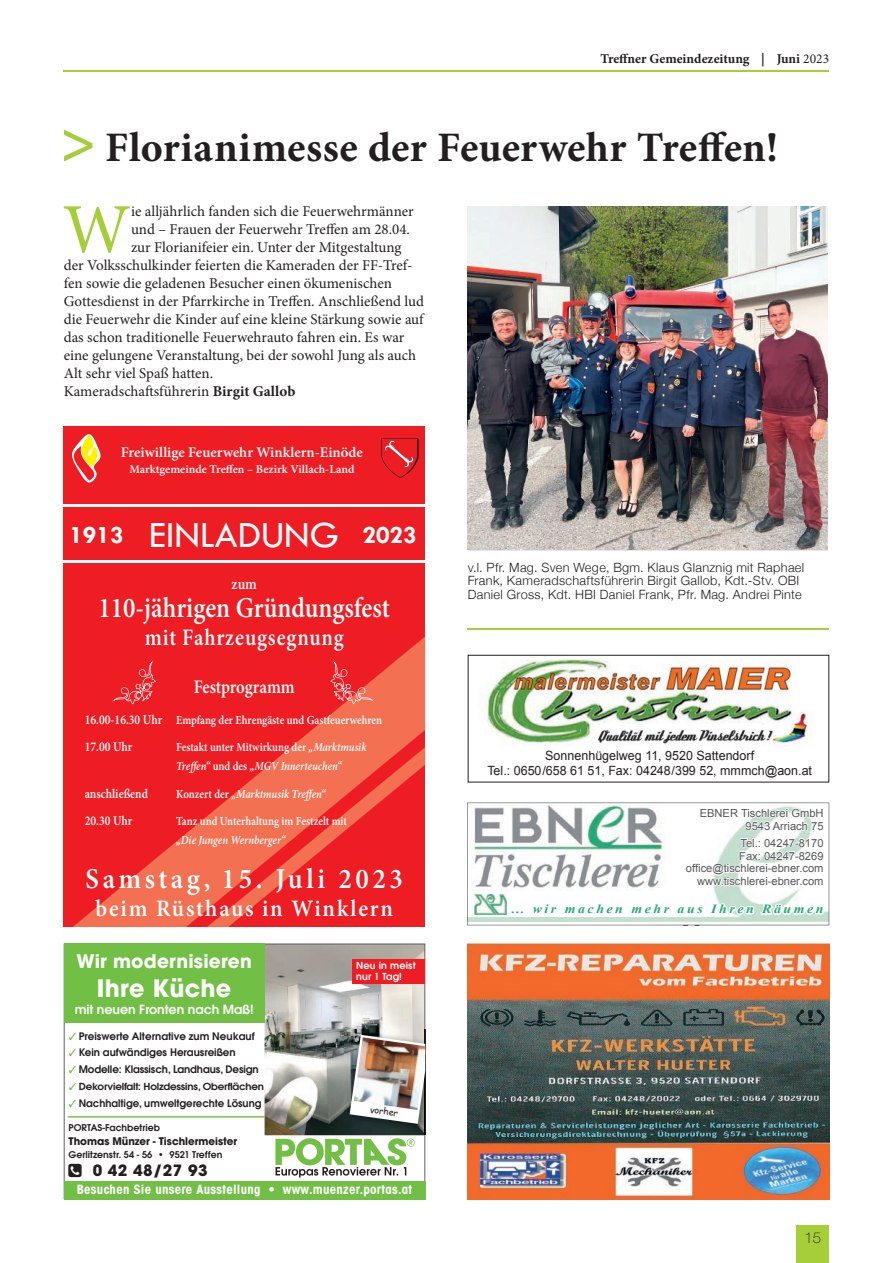
<style>
.page{position:relative;width:893px;height:1263px;background:#fff}
.page>*{position:absolute;margin:0;border:0;box-sizing:border-box;transform-origin:0 0}
.t1{font:70.35px "Minion Pro";color:#a6ce39}
.t2{font:700 42px "Minion Pro";letter-spacing:.005em;color:#231f20}
.t3{font:38.25px "Tw Cen";color:#fff}
.t4{font:600 28.65px "Minion Pro";color:#fff;scale:.87 1}
.t5{font:600 28.65px "Minion Pro";letter-spacing:.13em;color:#fff;scale:.95 1}
.t6{font:700 23.85px "Avant Garde";letter-spacing:.01em;color:#fff}
.t7{font:600 23.55px "Minion Pro";letter-spacing:.08em;color:#fff;scale:.95 1}
.t8{font:600 23.55px "Minion Pro";letter-spacing:.055em;color:#fff;scale:.87 1}
.t9{font:600 19.2px "Minion Pro";letter-spacing:-.005em;color:#fff;scale:.87 1}
.t10{font:700 18.6px "Avant Garde";letter-spacing:.01em;color:#fff}
.t11{font:600 15.9px "Minion Pro";color:#fff;scale:.87 1}
.t12{font:700 15.45px "Avant Garde";letter-spacing:.03em;color:#231f20}
.t13{font:15px "Minion Pro";color:#231f20}
.t14{font:100 15px "Helvetica Neue";color:#231f20}
.t15{font:600 14.7px "Minion Pro";color:#fff}
.t16{font:700 13.5px "Minion Pro";color:#231f20}
.t17{font:600 13.35px "Minion Pro";color:#fff;scale:.87 1}
.t18{font:700 condensed 12.9px "Avant Garde";letter-spacing:.02em;color:#fff}
.t19{font:300 12.75px/13.8px "Helvetica Neue";letter-spacing:.025em;color:#231f20}
.t20{font:12.75px/15px "Arial";color:#231f20;text-align:center}
.t21{font:italic 700 12.6px "Times New Roman";letter-spacing:.18em;color:#25a977;scale:1.11 1}
.t22{font:600 12.6px "Avant Garde";color:#fff}
.t23{font:italic 600 12.3px/19px "Minion Pro";color:#fff;scale:.87 1}
.t24{font:600 12.3px "Minion Pro";letter-spacing:-.005em;color:#fff;scale:.87 1}
.t25{font:600 11.85px "Minion Pro";color:#fff}
.t26{font:700 11.55px "Avant Garde Gothic Itc T";color:#231f20}
.t27{font:11.1px/12.9px "Arial";color:#57585a;text-align:right}
.t28{font:600 10.35px "Avant Garde";color:#231f20}
.t29{font:600 10.35px "Avant Garde Gothic Itc T";color:#231f20}
.t30{font:600 9.75px "Avant Garde";letter-spacing:-.02em;color:#231f20;scale:1.06 1}
.t31{font:600 9.6px/10.9px "Avant Garde";letter-spacing:.02em;color:#fff}
.t32{font:9.15px "Comic Sans MS";color:#231f20}
.s1{font-weight:400}
.s2{font-family:"Myriad Pro";font-weight:600;font-size:60px;color:#a6ce39}
.s3{font-weight:700}
.s4{font-weight:700;font-size:25.5px}
.s5{font-size:13.35px}
.s6{font-style:normal}
.s7{color:#71bf44}
</style>
<div class="page">
<div style="left:797px;top:1225px;width:32px;height:38px;background:#a6ce39"></div>
<hr style="left:64px;top:70px;width:765px;height:2px;background:#a6ce39">
<div style="left:63px;top:426px;width:362px;height:501px;background:#ee1d23"></div>
<svg style="left:73px;top:637px;width:352px;height:290px"></svg>
<svg style="left:72px;top:434px;width:29px;height:49px"></svg>
<svg style="left:381px;top:438px;width:38px;height:40px"></svg>
<hr style="left:55px;top:504px;width:370px;height:3px;background:#fff">
<hr style="left:55px;top:560px;width:370px;height:3px;background:#fff">
<svg style="left:112px;top:660px;width:44px;height:44px"></svg>
<svg style="left:330px;top:660px;width:44px;height:44px"></svg>
<img style="left:468px;top:206px;width:360px;height:344px">
<img style="left:468px;top:944px;width:361px;height:255px">
<svg style="left:64px;top:944px;width:361px;height:237px"></svg>
<div style="left:64px;top:1181px;width:361px;height:18px;background:#71bf44"></div>
<svg style="left:275px;top:1138px;width:140px;height:39px"></svg>
<div style="left:64px;top:944px;width:201px;height:79px;background:#71bf44"></div>
<div style="left:352px;top:959px;width:72px;height:24px;background:#ee1d23"></div>
<hr style="left:68px;top:1116px;width:196px;height:1px;background:#71bf44">
<img style="left:345px;top:1030px;width:79px;height:104px">
<img style="left:424px;top:1030px;width:1px;height:104px">
<svg style="left:350px;top:1035px;width:75px;height:89px"></svg>
<img style="left:354px;top:1037px;width:71px;height:73px">
<svg style="left:467px;top:803px;width:362px;height:123px"></svg>
<img style="left:487px;top:659px;width:321px;height:87px">
<div style="left:468px;top:655px;width:361px;height:127px;border:1px solid #231f20"></div>
<hr style="left:468px;top:629px;width:361px;height:1px;background:#a6ce39">
<svg style="left:69px;top:1164px;width:13px;height:13px"></svg>
<p class="t16" style="left:600px;top:49px;width:230px">Treffner Gemeindezeitung | Juni <span class="s1">2023</span></p>
<h2 class="t2" style="left:60px;top:118px;width:719px"><span class="s2">&gt;</span> Florianimesse der Feuerwehr Treffen!</h2>
<h1 class="t1" style="left:63px;top:182px;width:70px">W</h1>
<p class="t13" style="left:131px;top:201px;width:284px">ie alljährlich fanden sich die Feuerwehrmänner</p>
<p class="t13" style="left:131px;top:219px;width:281px">und – Frauen der Feuerwehr Treffen am 28.04.</p>
<p class="t13" style="left:131px;top:237px;width:272px">zur Florianifeier ein. Unter der Mitgestaltung</p>
<p class="t13" style="left:64px;top:255px;width:350px">der Volksschulkinder feierten die Kameraden der FF-Tref-</p>
<p class="t13" style="left:64px;top:273px;width:330px">fen sowie die geladenen Besucher einen ökumenischen</p>
<p class="t13" style="left:64px;top:291px;width:362px">Gottesdienst in der Pfarrkirche in Treffen. Anschließend lud</p>
<p class="t13" style="left:64px;top:309px;width:361px">die Feuerwehr die Kinder auf eine kleine Stärkung sowie auf</p>
<p class="t13" style="left:64px;top:327px;width:342px">das schon traditionelle Feuerwehrauto fahren ein. Es war</p>
<p class="t13" style="left:64px;top:345px;width:354px">eine gelungene Veranstaltung, bei der sowohl Jung als auch</p>
<p class="t13" style="left:64px;top:363px;width:151px">Alt sehr viel Spaß hatten.</p>
<p class="t13" style="left:64px;top:381px;width:233px">Kameradschaftsführerin <span class="s3">Birgit Gallob</span></p>
<p class="t15" style="left:121px;top:442px;width:244px">Freiwillige Feuerwehr Winklern-Einöde</p>
<p class="t25" style="left:129px;top:461px;width:227px">Marktgemeinde Treffen – Bezirk Villach-Land</p>
<h3 class="t3" style="left:69px;top:512px;width:349px"><span class="s4">1913</span> EINLADUNG <span class="s4">2023</span></h3>
<p class="t11" style="left:232px;top:572px;width:31px">zum</p>
<h3 class="t4" style="left:98px;top:588px;width:337px">110-jährigen Gründungsfest</h3>
<h3 class="t8" style="left:145px;top:621px;width:230px">mit Fahrzeugsegnung</h3>
<p class="t9" style="left:194px;top:673px;width:118px">Festprogramm</p>
<p class="t24" style="left:85px;top:712px;width:343px"><span class="s5">16.00-16.30 Uhr</span> Empfang der Ehrengäste und Gastfeuerwehren</p>
<p class="t17" style="left:85px;top:738px;width:56px">17.00 Uhr</p>
<p class="t23" style="left:176px;top:738px;width:220px"><span class="s6">Festakt unter Mitwirkung der</span> „Marktmusik<br>Treffen“ <span class="s6">und des</span> „MGV Innerteuchen“</p>
<p class="t17" style="left:85px;top:784px;width:74px">anschließend</p>
<p class="t23" style="left:176px;top:784px;width:174px"><span class="s6">Konzert der</span> „Marktmusik Treffen“</p>
<p class="t17" style="left:85px;top:811px;width:56px">20.30 Uhr</p>
<p class="t24" style="left:176px;top:812px;width:198px">Tanz und Unterhaltung im Festzelt mit</p>
<p class="t23" style="left:176px;top:830px;width:127px">„Die Jungen Wernberger“</p>
<h3 class="t5" style="left:85px;top:859px;width:336px">Samstag, 15. Juli 2023</h3>
<h3 class="t7" style="left:95px;top:892px;width:315px">beim Rüsthaus in Winklern</h3>
<p class="t10" style="left:77px;top:949px;width:177px">Wir modernisieren</p>
<h3 class="t6" style="left:97px;top:972px;width:136px">Ihre Küche</h3>
<p class="t22" style="left:75px;top:1001px;width:180px">mit neuen Fronten nach Maß!</p>
<p class="t28" style="left:69px;top:1029px;width:187px"><span class="s7">✓</span> Preiswerte Alternative zum Neukauf</p>
<p class="t28" style="left:69px;top:1046px;width:168px"><span class="s7">✓</span> Kein aufwändiges Herausreißen</p>
<p class="t28" style="left:69px;top:1062px;width:191px"><span class="s7">✓</span> Modelle: Klassisch, Landhaus, Design</p>
<p class="t30" style="left:69px;top:1080px;width:186px"><span class="s7">✓</span> Dekorvielfalt: Holzdessins, Oberflächen</p>
<p class="t28" style="left:69px;top:1096px;width:194px"><span class="s7">✓</span> Nachhaltige, umweltgerechte Lösung</p>
<p class="t29" style="left:69px;top:1121px;width:93px">PORTAS-Fachbetrieb</p>
<p class="t26" style="left:69px;top:1134px;width:170px">Thomas Münzer - Tischlermeister</p>
<p class="t29" style="left:69px;top:1148px;width:155px">Gerlitzenstr. 54 - 56 • 9521 Treffen</p>
<p class="t12" style="left:93px;top:1160px;width:117px">0 42 48/27 93</p>
<p class="t31" style="left:356px;top:959px;width:61px">Neu in meist nur 1 Tag!</p>
<p class="t32" style="left:371px;top:1102px;width:30px;rotate:8deg">vorher</p>
<p class="t18" style="left:77px;top:1181px;width:337px">Besuchen Sie unsere Ausstellung • www.muenzer.portas.at</p>
<p class="t19" style="left:468px;top:559px;width:338px">v.l. Pfr. Mag. Sven Wege, Bgm. Klaus Glanznig mit Raphael<br>Frank, Kameradschaftsführerin Birgit Gallob, Kdt.-Stv. OBI<br>Daniel Gross, Kdt. HBI Daniel Frank, Pfr. Mag. Andrei Pinte</p>
<p class="t20" style="left:487px;top:748px;width:326px">Sonnenhügelweg 11, 9520 Sattendorf<br>Tel.: 0650/658 61 51, Fax: 04248/399 52, mmmch@aon.at</p>
<p class="t27" style="left:700px;top:807px;width:125px">EBNER Tischlerei GmbH<br>9543 Arriach 75</p>
<p class="t27" style="left:686px;top:836px;width:139px">Tel.: 04247-8170<br>Fax: 04247-8269 office@tischlerei-ebner.com www.tischlerei-ebner.com</p>
<p class="t21" style="left:510px;top:900px;width:284px">… wir machen mehr aus Ihren Räumen</p>
<p class="t14" style="left:804px;top:1229px;width:18px">15</p>
</div>
